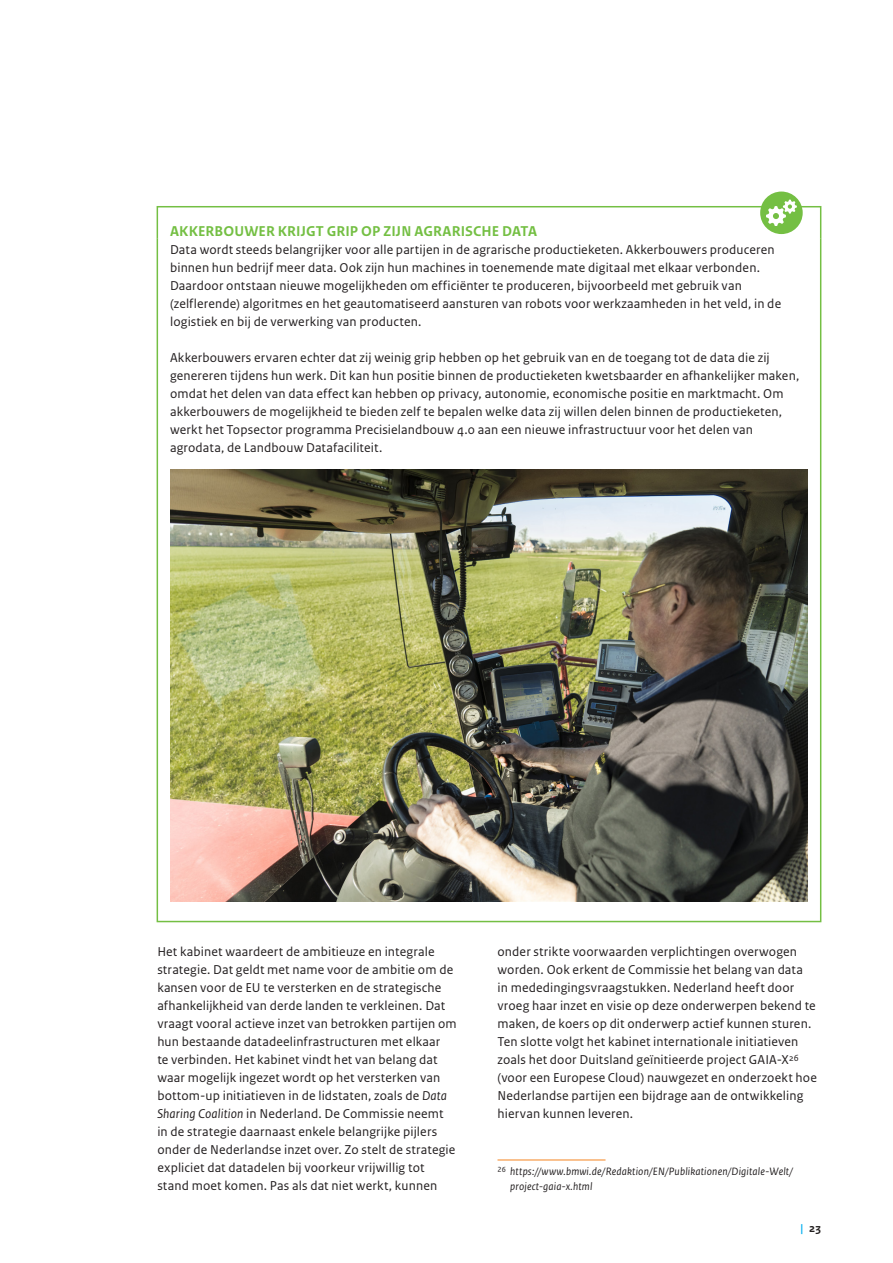
<style>
.page{position:relative;width:893px;height:1263px;background:#fff}
.page>*{position:absolute;margin:0;border:0;box-sizing:border-box;transform-origin:0 0}
.KADER_GROEN_kop{font:700 15px "Rijksoverheid Sans Text";letter-spacing:.01em;color:#74bf43}
._10_RO_Broodtekst_Sa{font:13.5px/18px "Rijksoverheid Sans Text";letter-spacing:.01em;color:#231f20}
.KADER_GROEN_plat{font:13.5px/18px "Rijksoverheid Sans Text";letter-spacing:.01em;color:#231f20}
.t1{font:700 12px "Rijksoverheid Sans Text";color:#231f20}
._14_RO_Voetnoot{font:italic 11.25px/15px "Rijksoverheid Sans Text";letter-spacing:.015em;color:#231f20}
.s1{font-style:italic}
.s2{color:#00aeef}
</style>
<div class="page">
<hr style="left:497px;top:1159px;width:108px;height:1px;background:#f58520">
<div style="left:157px;top:206px;width:664px;height:33px;border:2px solid #74bf43"></div>
<img style="left:170px;top:470px;width:638px;height:431px">
<div style="left:760px;top:192px;width:43px;height:42px;background:#74bf43;border-radius:50%"></div>
<svg style="left:766px;top:200px;width:31px;height:26px"></svg>
<p class="KADER_GROEN_kop" style="left:170px;top:222px;width:368px">AKKERBOUWER KRIJGT GRIP OP ZIJN AGRARISCHE DATA</p>
<p class="KADER_GROEN_plat" style="left:170px;top:241px;width:613px">Data wordt steeds belangrijker voor alle partijen in de agrarische productieketen. Akkerbouwers produceren binnen hun bedrijf meer data. Ook zijn hun machines in toenemende mate digitaal met elkaar verbonden.<br>Daardoor ontstaan nieuwe mogelijkheden om efficiënter te produceren, bijvoorbeeld met gebruik van (zelflerende) algoritmes en het geautomatiseerd aansturen van robots voor werkzaamheden in het veld, in de logistiek en bij de verwerking van producten.</p>
<p class="KADER_GROEN_plat" style="left:170px;top:349px;width:631px">Akkerbouwers ervaren echter dat zij weinig grip hebben op het gebruik van en de toegang tot de data die zij genereren tijdens hun werk. Dit kan hun positie binnen de productieketen kwetsbaarder en afhankelijker maken, omdat het delen van data effect kan hebben op privacy, autonomie, economische positie en marktmacht. Om akkerbouwers de mogelijkheid te bieden zelf te bepalen welke data zij willen delen binnen de productieketen, werkt het Topsector programma Precisielandbouw 4.0 aan een nieuwe infrastructuur voor het delen van agrodata, de Landbouw Datafaciliteit.</p>
<p class="_10_RO_Broodtekst_Sa" style="left:157px;top:943px;width:301px">Het kabinet waardeert de ambitieuze en integrale strategie. Dat geldt met name voor de ambitie om de kansen voor de EU te versterken en de strategische afhankelijkheid van derde landen te verkleinen. Dat vraagt vooral actieve inzet van betrokken partijen om hun bestaande datadeelinfrastructuren met elkaar<br>te verbinden. Het kabinet vindt het van belang dat waar mogelijk ingezet wordt op het versterken van bottom-up initiatieven in de lidstaten, zoals de <span class="s1">Data Sharing Coalition</span> in Nederland. De Commissie neemt in de strategie daarnaast enkele belangrijke pijlers onder de Nederlandse inzet over. Zo stelt de strategie expliciet dat datadelen bij voorkeur vrijwillig tot stand moet komen. Pas als dat niet werkt, kunnen</p>
<p class="_10_RO_Broodtekst_Sa" style="left:497px;top:943px;width:321px">onder strikte voorwaarden verplichtingen overwogen worden. Ook erkent de Commissie het belang van data<br>in mededingingsvraagstukken. Nederland heeft door vroeg haar inzet en visie op deze onderwerpen bekend te maken, de koers op dit onderwerp actief kunnen sturen.<br>Ten slotte volgt het kabinet internationale initiatieven zoals het door Duitsland geïnitieerde project GAIA-X<sup>26 </sup>(voor een Europese Cloud) nauwgezet en onderzoekt hoe Nederlandse partijen een bijdrage aan de ontwikkeling hiervan kunnen leveren.</p>
<p class="_14_RO_Voetnoot" style="left:510px;top:1164px;width:284px;text-indent:-13px"><sup>26</sup> https://www.bmwi.de/Redaktion/EN/Publikationen/Digitale-Welt/ project-gaia-x.html</p>
<p class="t1" style="left:800px;top:1221px;width:22px"><span class="s2">|</span> 23</p>
</div>
